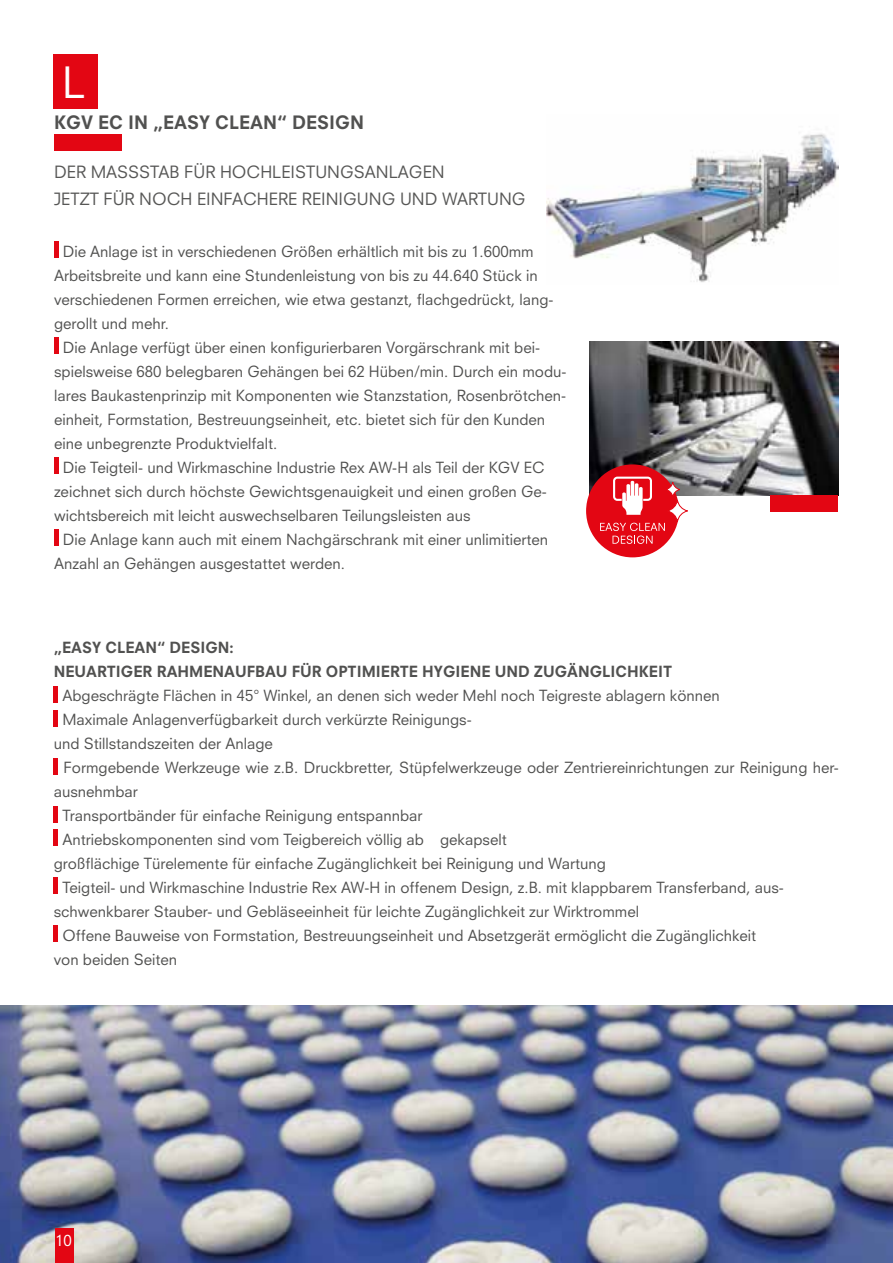
<style>
.page{position:relative;width:893px;height:1263px;background:#fff}
.page>*{position:absolute;margin:0;border:0;box-sizing:border-box;transform-origin:0 0}
.t1{font:42px "Neuzeit S";color:#fff}
.t2{font:800 18px "Neuzeit S";color:#515150}
.t3{font:16.5px/27px "Neuzeit S";color:#575756}
.t4{font:15px "Neuzeit S";color:#515150}
.t5{font:800 15px/24px "Neuzeit S";color:#515150}
.t6{font:15px "Neuzeit S";color:#fff}
</style>
<div class="page">
<img style="left:589px;top:342px;width:250px;height:153px">
<div style="left:54px;top:134px;width:68px;height:17px;background:#e30613"></div>
<div style="left:54px;top:54px;width:44px;height:54px;background:#e30613"></div>
<hr style="left:54px;top:242px;width:4px;height:16px;background:#e30613">
<hr style="left:54px;top:338px;width:4px;height:16px;background:#e30613">
<hr style="left:54px;top:458px;width:4px;height:16px;background:#e30613">
<hr style="left:54px;top:530px;width:4px;height:16px;background:#e30613">
<div style="left:771px;top:495px;width:67px;height:17px;background:#e30613"></div>
<img style="left:547px;top:133px;width:292px;height:149px">
<div style="left:586px;top:464px;width:93px;height:93px;background:#e30613;border-radius:50%"></div>
<svg style="left:667px;top:500px;width:21px;height:22px"></svg>
<div style="left:667px;top:500px;width:21px;height:22px;border:1px solid #e30613;border-radius:50%"></div>
<svg style="left:666px;top:482px;width:14px;height:15px"></svg>
<div style="left:665px;top:482px;width:15px;height:15px;border:1px solid #e30613;border-radius:50%"></div>
<svg style="left:600px;top:523px;width:65px;height:21px"></svg>
<svg style="left:613px;top:477px;width:39px;height:38px"></svg>
<img style="left:0;top:1006px;width:893px;height:257px">
<hr style="left:54px;top:686px;width:4px;height:16px;background:#e30613">
<hr style="left:54px;top:710px;width:4px;height:16px;background:#e30613">
<hr style="left:54px;top:758px;width:4px;height:16px;background:#e30613">
<hr style="left:54px;top:806px;width:4px;height:16px;background:#e30613">
<hr style="left:54px;top:829px;width:4px;height:16px;background:#e30613">
<hr style="left:54px;top:877px;width:4px;height:16px;background:#e30613">
<hr style="left:54px;top:925px;width:4px;height:16px;background:#e30613">
<div style="left:55px;top:1228px;width:19px;height:35px;background:#e30613"></div>
<h1 class="t1" style="left:62px;top:57px;width:25px">L</h1>
<p class="t2" style="left:54px;top:111px;width:312px">KGV EC IN „EASY CLEAN“ DESIGN</p>
<p class="t3" style="left:54px;top:158px;width:473px">DER MASSSTAB FÜR HOCHLEISTUNGSANLAGEN<br>JETZT FÜR NOCH EINFACHERE REINIGUNG UND WARTUNG</p>
<p class="t4" style="left:63px;top:242px;width:473px">Die Anlage ist in verschiedenen Größen erhältlich mit bis zu 1.600mm</p>
<p class="t4" style="left:54px;top:266px;width:485px">Arbeitsbreite und kann eine Stundenleistung von bis zu 44.640 Stück in</p>
<p class="t4" style="left:54px;top:290px;width:501px">verschiedenen Formen erreichen, wie etwa gestanzt, flachgedrückt, lang-</p>
<p class="t4" style="left:54px;top:314px;width:117px">gerollt und mehr.</p>
<p class="t4" style="left:63px;top:338px;width:479px">Die Anlage verfügt über einen konfigurierbaren Vorgärschrank mit bei-</p>
<p class="t4" style="left:54px;top:362px;width:514px">spielsweise 680 belegbaren Gehängen bei 62 Hüben/min. Durch ein modu-</p>
<p class="t4" style="left:54px;top:386px;width:514px">lares Baukastenprinzip mit Komponenten wie Stanzstation, Rosenbrötchen-</p>
<p class="t4" style="left:54px;top:410px;width:493px">einheit, Formstation, Bestreuungseinheit, etc. bietet sich für den Kunden</p>
<p class="t4" style="left:54px;top:434px;width:225px">eine unbegrenzte Produktvielfalt.</p>
<p class="t4" style="left:63px;top:458px;width:483px">Die Teigteil- und Wirkmaschine Industrie Rex AW-H als Teil der KGV EC</p>
<p class="t4" style="left:54px;top:482px;width:494px">zeichnet sich durch höchste Gewichtsgenauigkeit und einen großen Ge-</p>
<p class="t4" style="left:54px;top:506px;width:418px">wichtsbereich mit leicht auswechselbaren Teilungsleisten aus</p>
<p class="t4" style="left:63px;top:530px;width:487px">Die Anlage kann auch mit einem Nachgärschrank mit einer unlimitierten</p>
<p class="t4" style="left:54px;top:554px;width:293px">Anzahl an Gehängen ausgestattet werden.</p>
<p class="t5" style="left:54px;top:635px;width:620px">„EASY CLEAN“ DESIGN:<br>NEUARTIGER RAHMENAUFBAU FÜR OPTIMIERTE HYGIENE UND ZUGÄNGLICHKEIT</p>
<p class="t4" style="left:62px;top:686px;width:659px">Abgeschrägte Flächen in 45° Winkel, an denen sich weder Mehl noch Teigreste ablagern können</p>
<p class="t4" style="left:62px;top:710px;width:411px">Maximale Anlagenverfügbarkeit durch verkürzte Reinigungs-</p>
<p class="t4" style="left:54px;top:734px;width:221px">und Stillstandszeiten der Anlage</p>
<p class="t4" style="left:64px;top:758px;width:777px">Formgebende Werkzeuge wie z.B. Druckbretter, Stüpfelwerkzeuge oder Zentriereinrichtungen zur Reinigung her-</p>
<p class="t4" style="left:54px;top:782px;width:86px">ausnehmbar</p>
<p class="t4" style="left:62px;top:806px;width:362px">Transportbänder für einfache Reinigung entspannbar</p>
<p class="t4" style="left:62px;top:830px;width:446px">Antriebskomponenten sind vom Teigbereich völlig ab gekapselt</p>
<p class="t4" style="left:54px;top:854px;width:554px">großflächige Türelemente für einfache Zugänglichkeit bei Reinigung und Wartung</p>
<p class="t4" style="left:62px;top:878px;width:723px">Teigteil- und Wirkmaschine Industrie Rex AW-H in offenem Design, z.B. mit klappbarem Transferband, aus-</p>
<p class="t4" style="left:54px;top:902px;width:587px">schwenkbarer Stauber- und Gebläseeinheit für leichte Zugänglichkeit zur Wirktrommel</p>
<p class="t4" style="left:62px;top:926px;width:695px">Offene Bauweise von Formstation, Bestreuungseinheit und Absetzgerät ermöglicht die Zugänglichkeit</p>
<p class="t4" style="left:54px;top:950px;width:125px">von beiden Seiten</p>
<p class="t6" style="left:55px;top:1231px;width:18px">10</p>
<p class="t6" style="left:56px;top:1236px;width:16px">10</p>
</div>
